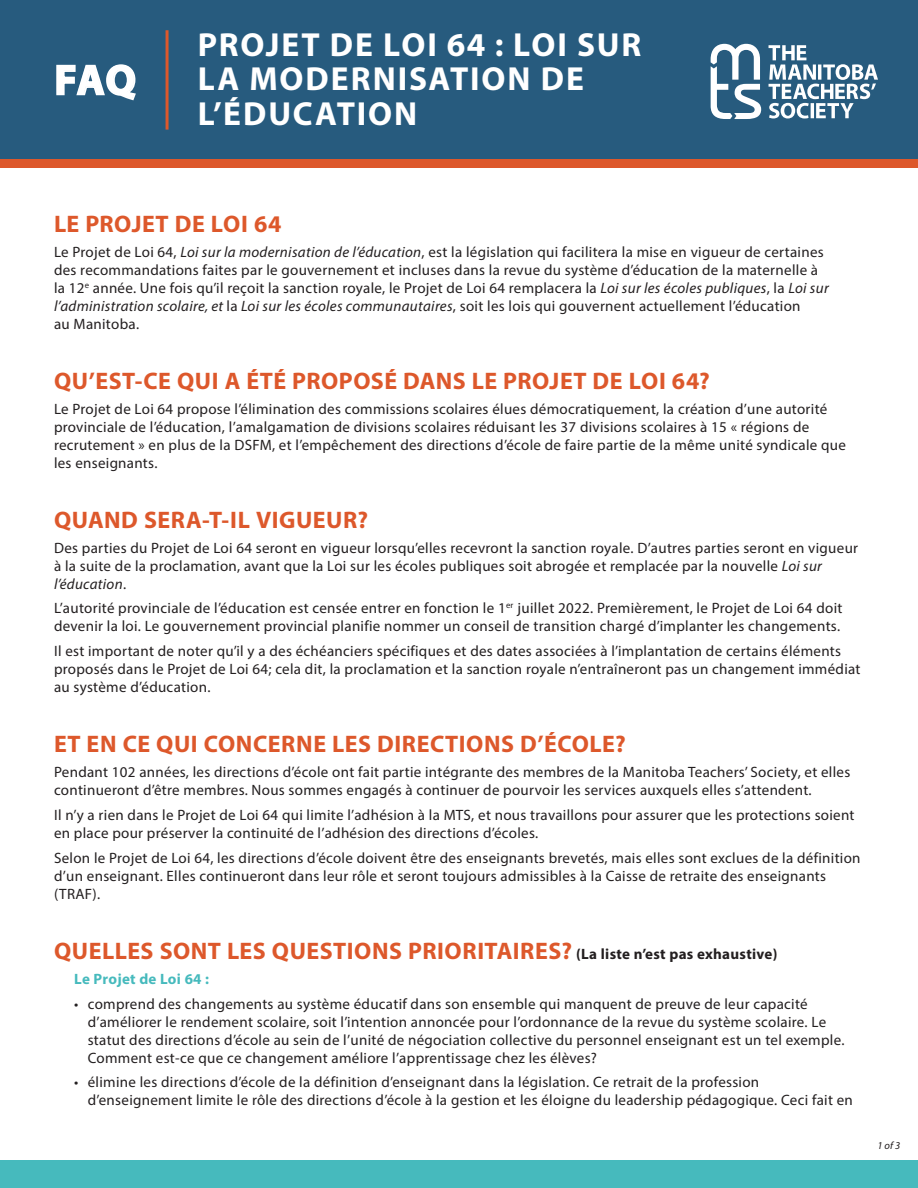
<style>
.page{position:relative;width:918px;height:1188px;background:#fff}
.page>*{position:absolute;margin:0;border:0;box-sizing:border-box;transform-origin:0 0}
.t1{font:700 42.45px "Myriad Pro";color:#fff}
.t2{font:700 33.45px/34.7px "Myriad Pro";letter-spacing:.055em;color:#fff}
.t3{font:700 24px "Myriad Pro";letter-spacing:.02em;color:#dd582b}
.t4{font:15px/18px "Myriad Pro";letter-spacing:.02em;color:#231f20}
.t5{font:700 15px "Myriad Pro";letter-spacing:.02em;color:#46babd}
.t6{font:italic 10.5px "Myriad Pro";color:#231f20}
.s1{font-style:italic}
.s2{font-size:15px;color:#231f20}
</style>
<div class="page">
<div style="left:0;top:0;width:918px;height:160px;background:#275b7e"></div>
<div style="left:0;top:160px;width:918px;height:8px;background:#dd582b"></div>
<svg style="left:56px;top:64px;width:80px;height:37px"></svg>
<div style="left:0;top:1161px;width:918px;height:27px;background:#46babd"></div>
<hr style="left:166px;top:30px;width:3px;height:100px;background:#dd582b">
<svg style="left:711px;top:44px;width:50px;height:75px"></svg>
<svg style="left:769px;top:45px;width:109px;height:74px"></svg>
<p class="t1" style="left:54px;top:52px;width:83px">FAQ</p>
<p class="t2" style="left:198px;top:26px;width:445px">PROJET DE LOI 64 : LOI SUR<br>LA MODERNISATION DE<br>L’ÉDUCATION</p>
<p class="t3" style="left:54px;top:208px;width:229px">LE PROJET DE LOI 64</p>
<p class="t4" style="left:54px;top:242px;width:776px">Le Projet de Loi 64, <span class="s1">Loi sur la modernisation de l’éducation</span>, est la législation qui facilitera la mise en vigueur de certaines des recommandations faites par le gouvernement et incluses dans la revue du système d’éducation de la maternelle à la 12<sup>e</sup> année. Une fois qu’il reçoit la sanction royale, le Projet de Loi 64 remplacera la <span class="s1">Loi sur les écoles publiques</span>, la <span class="s1">Loi sur l’administration scolaire, et</span> la <span class="s1">Loi sur les écoles communautaires</span>, soit les lois qui gouvernent actuellement l’éducation<br>au Manitoba.</p>
<p class="t3" style="left:54px;top:365px;width:657px">QU’EST-CE QUI A ÉTÉ PROPOSÉ DANS LE PROJET DE LOI 64?</p>
<p class="t4" style="left:54px;top:399px;width:793px">Le Projet de Loi 64 propose l’élimination des commissions scolaires élues démocratiquement, la création d’une autorité provinciale de l’éducation, l’amalgamation de divisions scolaires réduisant les 37 divisions scolaires à 15 « régions de recrutement » en plus de la DSFM, et l’empêchement des directions d’école de faire partie de la même unité syndicale que les enseignants.</p>
<p class="t3" style="left:54px;top:504px;width:316px">QUAND SERA-T-IL VIGUEUR?</p>
<p class="t4" style="left:54px;top:538px;width:806px">Des parties du Projet de Loi 64 seront en vigueur lorsqu’elles recevront la sanction royale. D’autres parties seront en vigueur à la suite de la proclamation, avant que la Loi sur les écoles publiques soit abrogée et remplacée par la nouvelle <span class="s1">Loi sur l’éducation</span>.</p>
<p class="t4" style="left:54px;top:599px;width:790px">L’autorité provinciale de l’éducation est censée entrer en fonction le 1<sup>er</sup> juillet 2022. Premièrement, le Projet de Loi 64 doit devenir la loi. Le gouvernement provincial planifie nommer un conseil de transition chargé d’implanter les changements.</p>
<p class="t4" style="left:54px;top:642px;width:808px">Il est important de noter qu’il y a des échéanciers spécifiques et des dates associées à l’implantation de certains éléments proposés dans le Projet de Loi 64; cela dit, la proclamation et la sanction royale n’entraîneront pas un changement immédiat au système d’éducation.</p>
<p class="t3" style="left:54px;top:729px;width:573px">ET EN CE QUI CONCERNE LES DIRECTIONS D’ÉCOLE?</p>
<p class="t4" style="left:54px;top:763px;width:798px">Pendant 102 années, les directions d’école ont fait partie intégrante des membres de la Manitoba Teachers’ Society, et elles continueront d’être membres. Nous sommes engagés à continuer de pourvoir les services auxquels elles s’attendent.</p>
<p class="t4" style="left:54px;top:806px;width:802px">Il n’y a rien dans le Projet de Loi 64 qui limite l’adhésion à la MTS, et nous travaillons pour assurer que les protections soient en place pour préserver la continuité de l’adhésion des directions d’écoles.</p>
<p class="t4" style="left:54px;top:848px;width:808px">Selon le Projet de Loi 64, les directions d’école doivent être des enseignants brevetés, mais elles sont exclues de la définition d’un enseignant. Elles continueront dans leur rôle et seront toujours admissibles à la Caisse de retraite des enseignants (TRAF).</p>
<p class="t3" style="left:54px;top:935px;width:725px">QUELLES SONT LES QUESTIONS PRIORITAIRES? <span class="s2">(La liste n’est pas exhaustive)</span></p>
<p class="t5" style="left:74px;top:969px;width:136px">Le Projet de Loi 64 :</p>
<p class="t4" style="left:88px;top:994px;width:758px;text-indent:-14px">• comprend des changements au système éducatif dans son ensemble qui manquent de preuve de leur capacité d’améliorer le rendement scolaire, soit l’intention annoncée pour l’ordonnance de la revue du système scolaire. Le statut des directions d’école au sein de l’unité de négociation collective du personnel enseignant est un tel exemple.<br>Comment est-ce que ce changement améliore l’apprentissage chez les élèves?</p>
<p class="t4" style="left:88px;top:1073px;width:767px;text-indent:-14px">• élimine les directions d’école de la définition d’enseignant dans la législation. Ce retrait de la profession d’enseignement limite le rôle des directions d’école à la gestion et les éloigne du leadership pédagogique. Ceci fait en</p>
<p class="t6" style="left:878px;top:1139px;width:24px">1 of 3</p>
</div>
